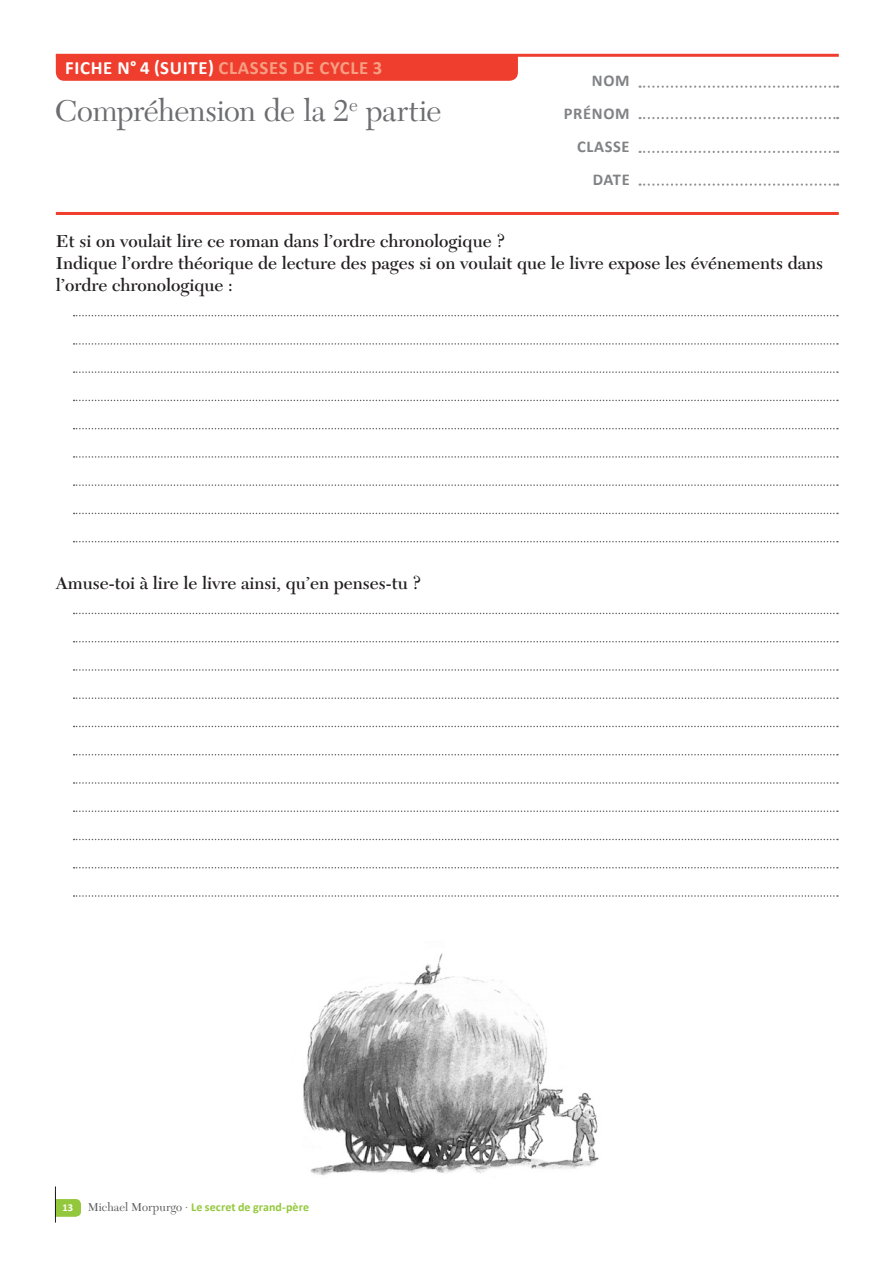
<style>
.page{position:relative;width:893px;height:1263px;background:#fff}
.page>*{position:absolute;margin:0;border:0;box-sizing:border-box;transform-origin:0 0}
.t1{font:31.5px "New Caledonia LT Std";letter-spacing:-.015em;color:#6c6d70}
.t2{font:700 18.75px "Calibri";letter-spacing:.04em;color:#fff}
.t3{font:600 18px/21.8px "New Caledonia LT Std";color:#231f20}
.t4{font:700 16.5px/33px "Calibri";letter-spacing:.04em;color:#808285;text-align:right}
.t5{font:700 12px "Calibri";letter-spacing:.005em;color:#94c83c}
.s1{color:#f69f83}
.s2{font-size:10.5px;color:#fff}
.s3{font-family:"New Caledonia LT Std";font-weight:400;color:#57585a}
</style>
<div class="page">
<svg style="left:56px;top:1199px;width:25px;height:17px"></svg>
<hr style="left:55px;top:1192px;width:1px;height:30px;background:#231f20">
<hr style="left:55px;top:1186px;width:1px;height:31px;background:#231f20">
<svg style="left:640px;top:86px;width:198px;height:2px"></svg>
<svg style="left:640px;top:117px;width:198px;height:2px"></svg>
<svg style="left:640px;top:151px;width:198px;height:2px"></svg>
<svg style="left:640px;top:183px;width:198px;height:3px"></svg>
<hr style="left:56px;top:212px;width:783px;height:3px;background:#ef3e2e">
<svg style="left:74px;top:315px;width:764px;height:1px"></svg>
<svg style="left:74px;top:343px;width:764px;height:2px"></svg>
<svg style="left:74px;top:371px;width:764px;height:2px"></svg>
<svg style="left:74px;top:400px;width:764px;height:1px"></svg>
<svg style="left:74px;top:428px;width:764px;height:1px"></svg>
<svg style="left:74px;top:456px;width:764px;height:2px"></svg>
<svg style="left:74px;top:484px;width:764px;height:2px"></svg>
<svg style="left:74px;top:513px;width:764px;height:1px"></svg>
<svg style="left:74px;top:541px;width:764px;height:1px"></svg>
<svg style="left:74px;top:613px;width:764px;height:1px"></svg>
<svg style="left:74px;top:641px;width:764px;height:1px"></svg>
<svg style="left:74px;top:669px;width:764px;height:2px"></svg>
<svg style="left:74px;top:697px;width:764px;height:2px"></svg>
<svg style="left:74px;top:726px;width:764px;height:1px"></svg>
<svg style="left:74px;top:754px;width:764px;height:1px"></svg>
<svg style="left:74px;top:782px;width:764px;height:2px"></svg>
<svg style="left:74px;top:810px;width:764px;height:2px"></svg>
<svg style="left:74px;top:839px;width:764px;height:1px"></svg>
<svg style="left:74px;top:867px;width:764px;height:1px"></svg>
<svg style="left:74px;top:895px;width:764px;height:2px"></svg>
<div style="left:56px;top:57px;width:462px;height:24px;background:#ef3e2e"></div>
<hr style="left:56px;top:54px;width:783px;height:3px;background:#ef3e2e">
<img style="left:303px;top:953px;width:296px;height:223px">
<p class="t2" style="left:65px;top:55px;width:319px">FICHE N° 4 (SUITE) <span class="s1">CLASSES DE CYCLE 3</span></p>
<h1 class="t1" style="left:55px;top:92px;width:388px">Compréhension de la 2<sup>e</sup> partie</h1>
<p class="t4" style="left:564px;top:64px;width:67px">NOM<br>PRÉNOM<br>CLASSE<br>DATE</p>
<p class="t3" style="left:56px;top:231px;width:769px">Et si on voulait lire ce roman dans l’ordre chronologique ?<br>Indique l’ordre théorique de lecture des pages si on voulait que le livre expose les événements dans l’ordre chronologique :</p>
<p class="t3" style="left:56px;top:572px;width:367px">Amuse-toi à lire le livre ainsi, qu’en penses-tu ?</p>
<p class="t5" style="left:63px;top:1199px;width:248px"><span class="s2">13</span> <span class="s3">Michael Morpurgo </span><sup>.</sup> Le secret de grand-père</p>
</div>
